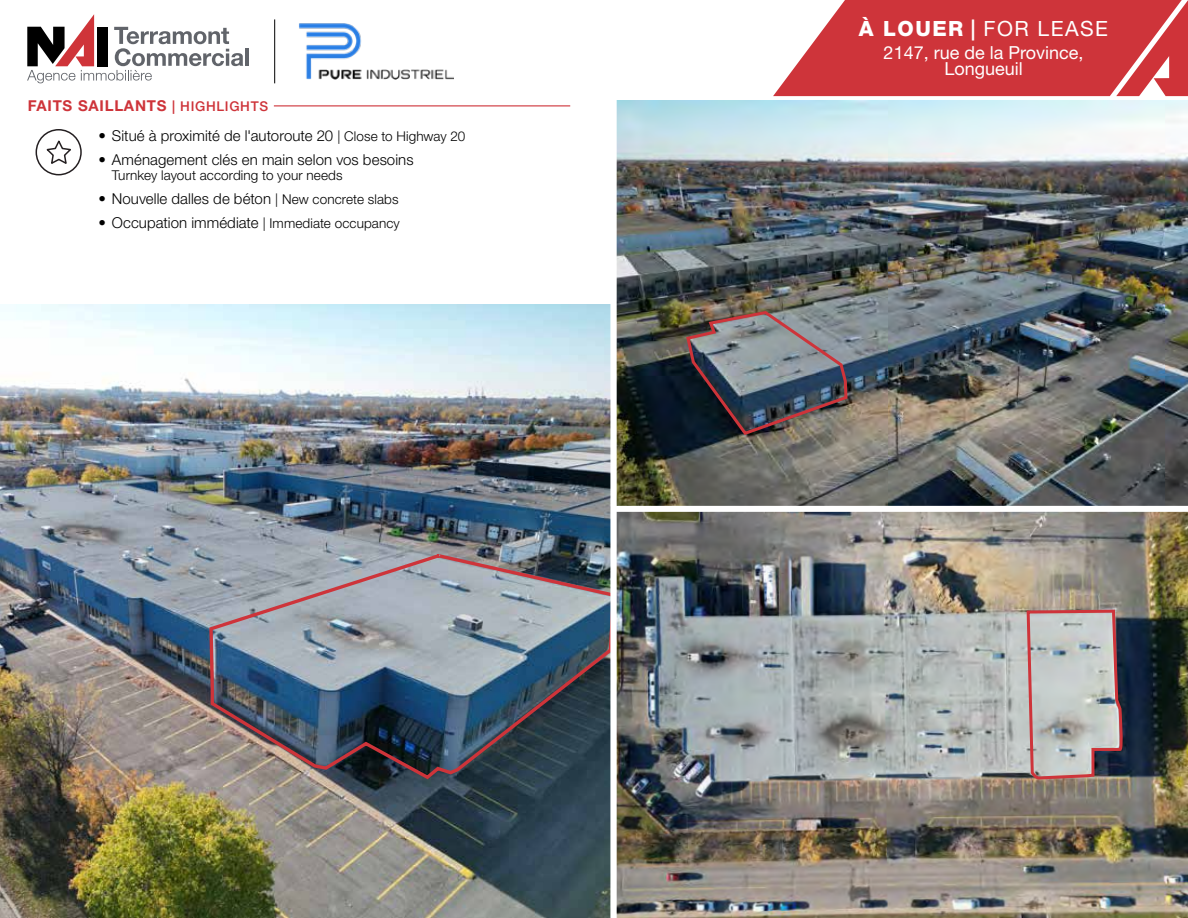
<style>
.page{position:relative;width:1188px;height:918px;background:#fff}
.page>*{position:absolute;margin:0;border:0;box-sizing:border-box;transform-origin:0 0}
.t1{font:21px "Helvetica Neue LT Std";letter-spacing:.07em;color:#fff}
.t2{font:18px/16.5px "Helvetica Neue LT Std";color:#fff;text-align:center}
.t3{font:300 15px "Helvetica Neue LT Std";letter-spacing:.005em;color:#000}
.t4{font:700 15px "Helvetica Neue LT Std";letter-spacing:.05em;color:#ce343a}
.t5{font:300 13.5px "Helvetica Neue LT Std";letter-spacing:.01em;color:#000}
.s1{font-weight:500;font-size:13.5px}
.s2{font-size:13.5px}
.s3{font-weight:800}
.s4{font-weight:500}
</style>
<div class="page">
<svg style="left:773px;top:0;width:415px;height:96px;background:#d34b50"></svg>
<svg style="left:35px;top:129px;width:47px;height:47px"></svg>
<hr style="left:274px;top:105px;width:296px;height:1px;background:#ce343a">
<img style="left:616px;top:512px;width:572px;height:406px">
<img style="left:1025px;top:608px;width:98px;height:174px">
<img style="left:616px;top:101px;width:572px;height:405px">
<img style="left:684px;top:309px;width:165px;height:128px">
<img style="left:0;top:305px;width:610px;height:613px">
<img style="left:208px;top:552px;width:409px;height:229px">
<div style="left:610px;top:98px;width:6px;height:820px;background:#fff"></div>
<hr style="left:245px;top:49px;width:4px;height:17px;background:#61646a">
<svg style="left:27px;top:14px;width:216px;height:69px"></svg>
<hr style="left:274px;top:19px;width:1px;height:64px;background:#000">
<img style="left:299px;top:23px;width:155px;height:56px">
<p class="t4" style="left:28px;top:96px;width:242px">FAITS SAILLANTS <span class="s1">| HIGHLIGHTS</span></p>
<p class="t3" style="left:98px;top:126px;width:369px">• Situé à proximité de l'autoroute 20 <span class="s2">| Close to Highway 20</span></p>
<p class="t3" style="left:98px;top:150px;width:317px">• Aménagement clés en main selon vos besoins</p>
<p class="t5" style="left:112px;top:167px;width:232px">Turnkey layout according to your needs</p>
<p class="t3" style="left:98px;top:189px;width:302px">• Nouvelle dalles de béton <span class="s2">| New concrete slabs</span></p>
<p class="t3" style="left:98px;top:213px;width:303px">• Occupation immédiate <span class="s2">| Immediate occupancy</span></p>
<h1 class="t1" style="left:859px;top:16px;width:251px"><span class="s3">À LOUER</span> <span class="s4">|</span> FOR LEASE</h1>
<p class="t2" style="left:884px;top:44px;width:201px">2147, rue de la Province,<br>Longueuil</p>
</div>
